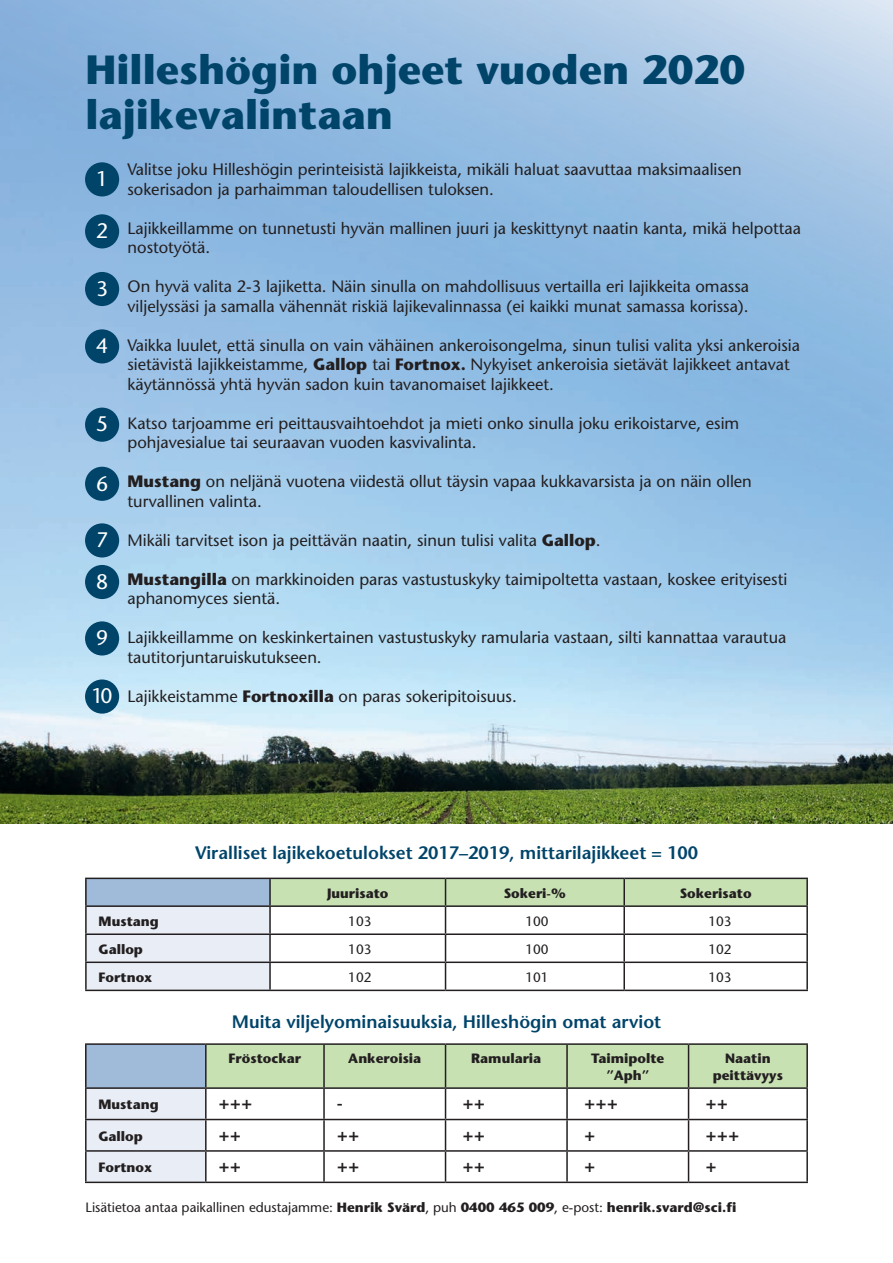
<style>
.page{position:relative;width:893px;height:1263px;background:#fff}
.page>*{position:absolute;margin:0;border:0;box-sizing:border-box;transform-origin:0 0}
.t1{font:700 40.95px/44.1px "Stone Sans";color:#00446a}
.t2{font:21px/41.5px "Stone Sans";color:#fff}
.t3{font:600 18px "Stone Sans";color:#00446a}
.t4{font:700 18px "Stone Sans";color:#231f20}
.t5{font:16.5px/19.5px "Stone Sans";color:#231f20}
.t6{font:700 13.5px/16.2px "Stone Sans";color:#231f20;text-align:center}
.t7{font:13.5px "Stone Sans";color:#231f20}
.s1{font-weight:700}
</style>
<div class="page">
<img style="left:0;top:0;width:893px;height:824px">
<div style="left:85px;top:162px;width:34px;height:34px;background:#00446a;border-radius:50%"></div>
<div style="left:85px;top:214px;width:34px;height:34px;background:#00446a;border-radius:50%"></div>
<div style="left:85px;top:272px;width:34px;height:34px;background:#00446a;border-radius:50%"></div>
<div style="left:85px;top:329px;width:34px;height:34px;background:#00446a;border-radius:50%"></div>
<div style="left:85px;top:408px;width:34px;height:34px;background:#00446a;border-radius:50%"></div>
<div style="left:85px;top:467px;width:34px;height:34px;background:#00446a;border-radius:50%"></div>
<div style="left:85px;top:523px;width:34px;height:34px;background:#00446a;border-radius:50%"></div>
<div style="left:85px;top:565px;width:34px;height:34px;background:#00446a;border-radius:50%"></div>
<div style="left:85px;top:621px;width:34px;height:34px;background:#00446a;border-radius:50%"></div>
<div style="left:85px;top:679px;width:34px;height:35px;background:#00446a;border-radius:50%"></div>
<hr style="left:85px;top:1043px;width:121px;height:2px;background:#231f20">
<hr style="left:85px;top:1045px;width:2px;height:42px;background:#231f20">
<hr style="left:206px;top:1043px;width:118px;height:2px;background:#231f20">
<hr style="left:324px;top:1043px;width:122px;height:2px;background:#231f20">
<hr style="left:446px;top:1043px;width:121px;height:2px;background:#231f20">
<hr style="left:567px;top:1043px;width:121px;height:2px;background:#231f20">
<hr style="left:688px;top:1043px;width:120px;height:2px;background:#231f20">
<hr style="left:806px;top:1045px;width:2px;height:42px;background:#231f20">
<hr style="left:85px;top:1087px;width:121px;height:2px;background:#231f20">
<hr style="left:85px;top:1089px;width:2px;height:30px;background:#231f20">
<hr style="left:688px;top:1087px;width:120px;height:2px;background:#231f20">
<hr style="left:806px;top:1089px;width:2px;height:30px;background:#231f20">
<hr style="left:85px;top:1119px;width:121px;height:1px;background:#231f20">
<hr style="left:85px;top:1120px;width:2px;height:30px;background:#231f20">
<hr style="left:688px;top:1119px;width:120px;height:1px;background:#231f20">
<hr style="left:806px;top:1120px;width:2px;height:30px;background:#231f20">
<hr style="left:85px;top:1150px;width:121px;height:2px;background:#231f20">
<hr style="left:85px;top:1152px;width:2px;height:29px;background:#231f20">
<hr style="left:688px;top:1150px;width:120px;height:2px;background:#231f20">
<svg style="left:86px;top:1044px;width:721px;height:137px"></svg>
<hr style="left:806px;top:1152px;width:2px;height:29px;background:#231f20">
<hr style="left:85px;top:1181px;width:121px;height:2px;background:#231f20">
<hr style="left:206px;top:1181px;width:118px;height:2px;background:#231f20">
<hr style="left:324px;top:1181px;width:122px;height:2px;background:#231f20">
<hr style="left:446px;top:1181px;width:121px;height:2px;background:#231f20">
<hr style="left:567px;top:1181px;width:121px;height:2px;background:#231f20">
<hr style="left:688px;top:1181px;width:120px;height:2px;background:#231f20">
<hr style="left:85px;top:878px;width:185px;height:1px;background:#231f20">
<hr style="left:85px;top:879px;width:2px;height:26px;background:#231f20">
<hr style="left:624px;top:878px;width:184px;height:1px;background:#231f20">
<hr style="left:806px;top:879px;width:2px;height:26px;background:#231f20">
<hr style="left:85px;top:905px;width:185px;height:2px;background:#231f20">
<hr style="left:85px;top:907px;width:2px;height:26px;background:#231f20">
<hr style="left:624px;top:905px;width:184px;height:2px;background:#231f20">
<hr style="left:806px;top:907px;width:2px;height:26px;background:#231f20">
<hr style="left:85px;top:933px;width:185px;height:2px;background:#231f20">
<hr style="left:85px;top:935px;width:2px;height:26px;background:#231f20">
<hr style="left:624px;top:933px;width:184px;height:2px;background:#231f20">
<hr style="left:806px;top:935px;width:2px;height:26px;background:#231f20">
<hr style="left:85px;top:961px;width:185px;height:2px;background:#231f20">
<hr style="left:85px;top:963px;width:2px;height:26px;background:#231f20">
<svg style="left:86px;top:878px;width:721px;height:111px"></svg>
<hr style="left:624px;top:961px;width:184px;height:2px;background:#231f20">
<hr style="left:623px;top:963px;width:2px;height:26px;background:#231f20">
<hr style="left:806px;top:963px;width:2px;height:26px;background:#231f20">
<hr style="left:85px;top:989px;width:185px;height:2px;background:#231f20">
<hr style="left:270px;top:989px;width:176px;height:2px;background:#231f20">
<hr style="left:446px;top:989px;width:178px;height:2px;background:#231f20">
<hr style="left:624px;top:989px;width:184px;height:2px;background:#231f20">
<h1 class="t1" style="left:86px;top:47px;width:661px">Hilleshögin ohjeet vuoden 2020 lajikevalintaan</h1>
<p class="t2" style="left:96px;top:158px;width:14px">1</p>
<p class="t2" style="left:96px;top:210px;width:14px">2</p>
<p class="t2" style="left:96px;top:267px;width:14px">3</p>
<p class="t2" style="left:96px;top:325px;width:14px">4</p>
<p class="t2" style="left:96px;top:403px;width:14px">5</p>
<p class="t2" style="left:96px;top:462px;width:14px">6</p>
<p class="t2" style="left:96px;top:519px;width:14px">7<br>8</p>
<p class="t2" style="left:96px;top:617px;width:14px">9</p>
<p class="t2" style="left:91px;top:675px;width:23px">10</p>
<p class="t5" style="left:128px;top:160px;width:616px">Valitse joku Hilleshögin perinteisistä lajikkeista, mikäli haluat saavuttaa maksimaalisen sokerisadon ja parhaimman taloudellisen tuloksen.</p>
<p class="t5" style="left:128px;top:218px;width:675px">Lajikkeillamme on tunnetusti hyvän mallinen juuri ja keskittynyt naatin kanta, mikä helpottaa nostotyötä.</p>
<p class="t5" style="left:128px;top:277px;width:623px">On hyvä valita 2-3 lajiketta. Näin sinulla on mahdollisuus vertailla eri lajikkeita omassa viljelyssäsi ja samalla vähennät riskiä lajikevalinnassa (ei kaikki munat samassa korissa).</p>
<p class="t5" style="left:128px;top:335px;width:674px">Vaikka luulet, että sinulla on vain vähäinen ankeroisongelma, sinun tulisi valita yksi ankeroisia sietävistä lajikkeistamme, <span class="s1">Gallop</span> tai <span class="s1">Fortnox.</span> Nykyiset ankeroisia sietävät lajikkeet antavat käytännössä yhtä hyvän sadon kuin tavanomaiset lajikkeet.</p>
<p class="t5" style="left:128px;top:413px;width:613px">Katso tarjoamme eri peittausvaihtoehdot ja mieti onko sinulla joku erikoistarve, esim pohjavesialue tai seuraavan vuoden kasvivalinta.</p>
<p class="t5" style="left:128px;top:472px;width:626px"><span class="s1">Mustang</span> on neljänä vuotena viidestä ollut täysin vapaa kukkavarsista ja on näin ollen turvallinen valinta.</p>
<p class="t5" style="left:128px;top:530px;width:475px">Mikäli tarvitset ison ja peittävän naatin, sinun tulisi valita <span class="s1">Gallop</span>.</p>
<p class="t5" style="left:128px;top:569px;width:661px"><span class="s1">Mustangilla</span> on markkinoiden paras vastustuskyky taimipoltetta vastaan, koskee erityisesti aphanomyces sientä.</p>
<p class="t5" style="left:128px;top:628px;width:660px">Lajikkeillamme on keskinkertainen vastustuskyky ramularia vastaan, silti kannattaa varautua tautitorjuntaruiskutukseen.</p>
<p class="t5" style="left:128px;top:686px;width:391px">Lajikkeistamme <span class="s1">Fortnoxilla</span> on paras sokeripitoisuus.</p>
<p class="t3" style="left:195px;top:841px;width:504px">Viralliset lajikekoetulokset 2017–2019, mittarilajikkeet = 100</p>
<p class="t6" style="left:327px;top:885px;width:63px">Juurisato</p>
<p class="t6" style="left:504px;top:885px;width:64px">Sokeri-%</p>
<p class="t6" style="left:680px;top:885px;width:73px">Sokerisato</p>
<p class="t6" style="left:99px;top:912px;width:62px">Mustang</p>
<p class="t7" style="left:348px;top:912px;width:25px">103</p>
<p class="t7" style="left:525px;top:912px;width:25px">100</p>
<p class="t7" style="left:708px;top:912px;width:25px">103</p>
<p class="t6" style="left:99px;top:941px;width:46px">Gallop</p>
<p class="t7" style="left:348px;top:941px;width:25px">103</p>
<p class="t7" style="left:525px;top:941px;width:25px">100</p>
<p class="t7" style="left:708px;top:941px;width:25px">102</p>
<p class="t6" style="left:99px;top:969px;width:55px">Fortnox</p>
<p class="t7" style="left:348px;top:969px;width:25px">102</p>
<p class="t7" style="left:525px;top:969px;width:25px">101</p>
<p class="t7" style="left:708px;top:969px;width:25px">103</p>
<p class="t3" style="left:232px;top:1010px;width:431px">Muita viljelyominaisuuksia, Hilleshögin omat arviot</p>
<p class="t6" style="left:229px;top:1050px;width:74px">Fröstockar</p>
<p class="t6" style="left:348px;top:1050px;width:74px">Ankeroisia</p>
<p class="t6" style="left:471px;top:1050px;width:71px">Ramularia</p>
<p class="t6" style="left:591px;top:1050px;width:75px">Taimipolte ”Aph”</p>
<p class="t6" style="left:713px;top:1050px;width:72px">Naatin peittävyys</p>
<p class="t6" style="left:99px;top:1096px;width:62px">Mustang</p>
<p class="t4" style="left:219px;top:1091px;width:36px">+++</p>
<p class="t4" style="left:337px;top:1091px;width:8px">-</p>
<p class="t4" style="left:463px;top:1091px;width:24px">++</p>
<p class="t4" style="left:584px;top:1091px;width:36px">+++</p>
<p class="t4" style="left:706px;top:1091px;width:24px">++</p>
<p class="t6" style="left:99px;top:1127px;width:46px">Gallop</p>
<p class="t4" style="left:219px;top:1123px;width:24px">++</p>
<p class="t4" style="left:337px;top:1123px;width:24px">++</p>
<p class="t4" style="left:463px;top:1123px;width:24px">++</p>
<p class="t4" style="left:584px;top:1123px;width:13px">+</p>
<p class="t4" style="left:706px;top:1123px;width:36px">+++</p>
<p class="t6" style="left:99px;top:1159px;width:55px">Fortnox</p>
<p class="t4" style="left:219px;top:1154px;width:24px">++</p>
<p class="t4" style="left:337px;top:1154px;width:24px">++</p>
<p class="t4" style="left:463px;top:1154px;width:24px">++</p>
<p class="t4" style="left:584px;top:1154px;width:13px">+</p>
<p class="t4" style="left:706px;top:1154px;width:13px">+</p>
<p class="t7" style="left:86px;top:1199px;width:652px">Lisätietoa antaa paikallinen edustajamme: <span class="s1">Henrik Svärd</span>, puh <span class="s1">0400 465 009</span>, e-post: <span class="s1">henrik.svard@sci.fi</span></p>
</div>
